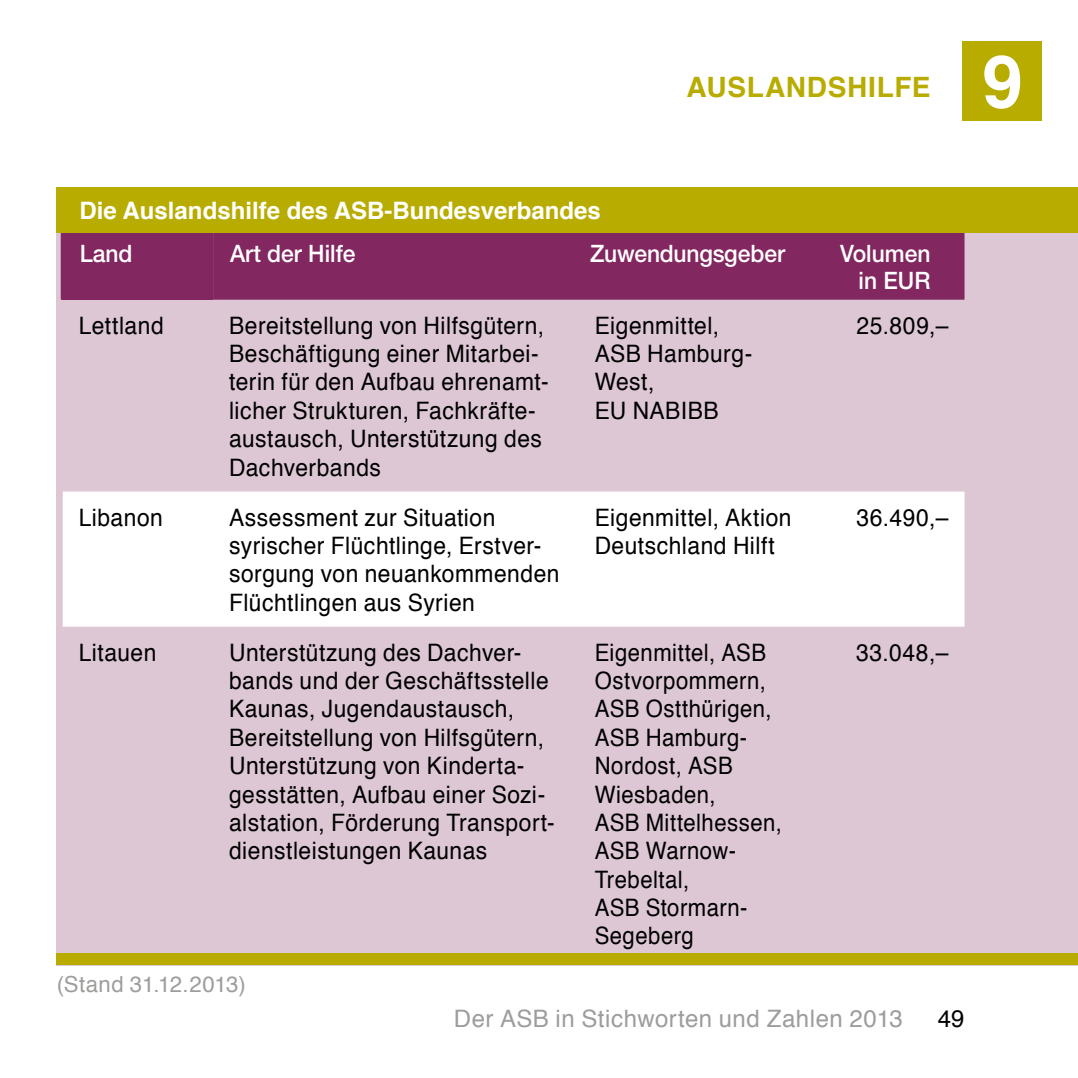
<style>
.page{position:relative;width:1078px;height:1078px;background:#fff}
.page>*{position:absolute;margin:0;border:0;box-sizing:border-box;transform-origin:0 0}
.t1{font:700 72.8px "Helvetica";color:#fff}
.t2{font:700 28px "Helvetica";letter-spacing:.025em;color:#b8ac00}
.t3{font:24px/28.4px "Helvetica";letter-spacing:.02em;color:#000;scale:.95 1}
.t4{font:24px/28.4px "Helvetica";letter-spacing:.02em;color:#000;scale:.92 1}
.t5{font:500 24px/26.8px "Helvetica Neue";color:#fff;text-align:right;scale:.95 1}
.t6{font:700 24px "Helvetica";color:#fff}
.t7{font:24px "Helvetica";letter-spacing:.02em;color:#9d9d9c}
.t8{font:24px "Helvetica";letter-spacing:.02em;color:#000}
.t9{font:22px "Helvetica";letter-spacing:.02em;color:#9d9d9c}
</style>
<div class="page">
<div style="left:57px;top:232px;width:1020px;height:733px;background:#ddc7d4"></div>
<div style="left:63px;top:232px;width:150px;height:67px;background:#822760"></div>
<div style="left:213px;top:232px;width:751px;height:67px;background:#822760"></div>
<div style="left:63px;top:491px;width:901px;height:135px;background:#fff"></div>
<hr style="left:61px;top:232px;width:4px;height:67px;background:#822760">
<div style="left:57px;top:187px;width:1020px;height:45px;background:#b8ac00"></div>
<div style="left:57px;top:952px;width:1020px;height:12px;background:#b8ac00"></div>
<div style="left:961px;top:42px;width:80px;height:79px;background:#b8ac00"></div>
<p class="t2" style="left:686px;top:65px;width:245px">AUSLANDSHILFE</p>
<h1 class="t1" style="left:981px;top:23px;width:42px">9</h1>
<p class="t6" style="left:79px;top:191px;width:523px">Die Auslandshilfe des ASB-Bundesverbandes</p>
<p class="t5" style="left:80px;top:240px;width:57px">Land</p>
<p class="t5" style="left:230px;top:240px;width:134px">Art der Hilfe</p>
<p class="t5" style="left:590px;top:240px;width:207px">Zuwendungsgeber</p>
<p class="t5" style="left:839px;top:240px;width:97px">Volumen in EUR</p>
<p class="t3" style="left:79px;top:312px;width:91px">Lettland</p>
<p class="t3" style="left:229px;top:312px;width:338px">Bereitstellung von Hilfsgütern,<br>Beschäftigung einer Mitarbei&shy;terin für den Aufbau ehrenamt&shy;licher Strukturen, Fachkräfte&shy;austausch, Unterstützung des<br>Dachverbands</p>
<p class="t3" style="left:594px;top:312px;width:167px">Eigenmittel,<br>ASB Hamburg-<br>West,<br>EU NABIBB</p>
<p class="t3" style="left:856px;top:312px;width:98px">25.809,–</p>
<p class="t3" style="left:79px;top:503px;width:90px">Libanon</p>
<p class="t3" style="left:229px;top:503px;width:349px">Assessment zur Situation syrischer Flüchtlinge, Erstver&shy;sorgung von neuankommenden<br>Flüchtlingen aus Syrien</p>
<p class="t3" style="left:594px;top:503px;width:209px">Eigenmittel, Aktion<br>Deutschland Hilft</p>
<p class="t3" style="left:856px;top:503px;width:98px">36.490,–</p>
<p class="t3" style="left:79px;top:638px;width:83px">Litauen</p>
<p class="t3" style="left:229px;top:638px;width:344px">Unterstützung des Dachver&shy;bands und der Geschäftsstelle<br>Kaunas, Jugendaustausch,<br>Bereitstellung von Hilfsgütern,<br>Unterstützung von Kinderta&shy;gesstätten, Aufbau einer Sozi&shy;alstation, Förderung Transport&shy;dienstleistungen Kaunas</p>
<p class="t4" style="left:594px;top:638px;width:205px">Eigenmittel, ASB<br>Ostvorpommern,<br>ASB Ostthürigen,<br>ASB Hamburg-<br>Nordost, ASB<br>Wiesbaden,<br>ASB Mittelhessen,<br>ASB Warnow-<br>Trebeltal,<br>ASB Stormarn-<br>Segeberg</p>
<p class="t3" style="left:855px;top:638px;width:99px">33.048,–</p>
<p class="t9" style="left:57px;top:967px;width:191px">(Stand 31.12.2013)</p>
<p class="t7" style="left:454px;top:999px;width:450px">Der ASB in Stichworten und Zahlen 2013</p>
<p class="t8" style="left:937px;top:999px;width:28px">49</p>
</div>
